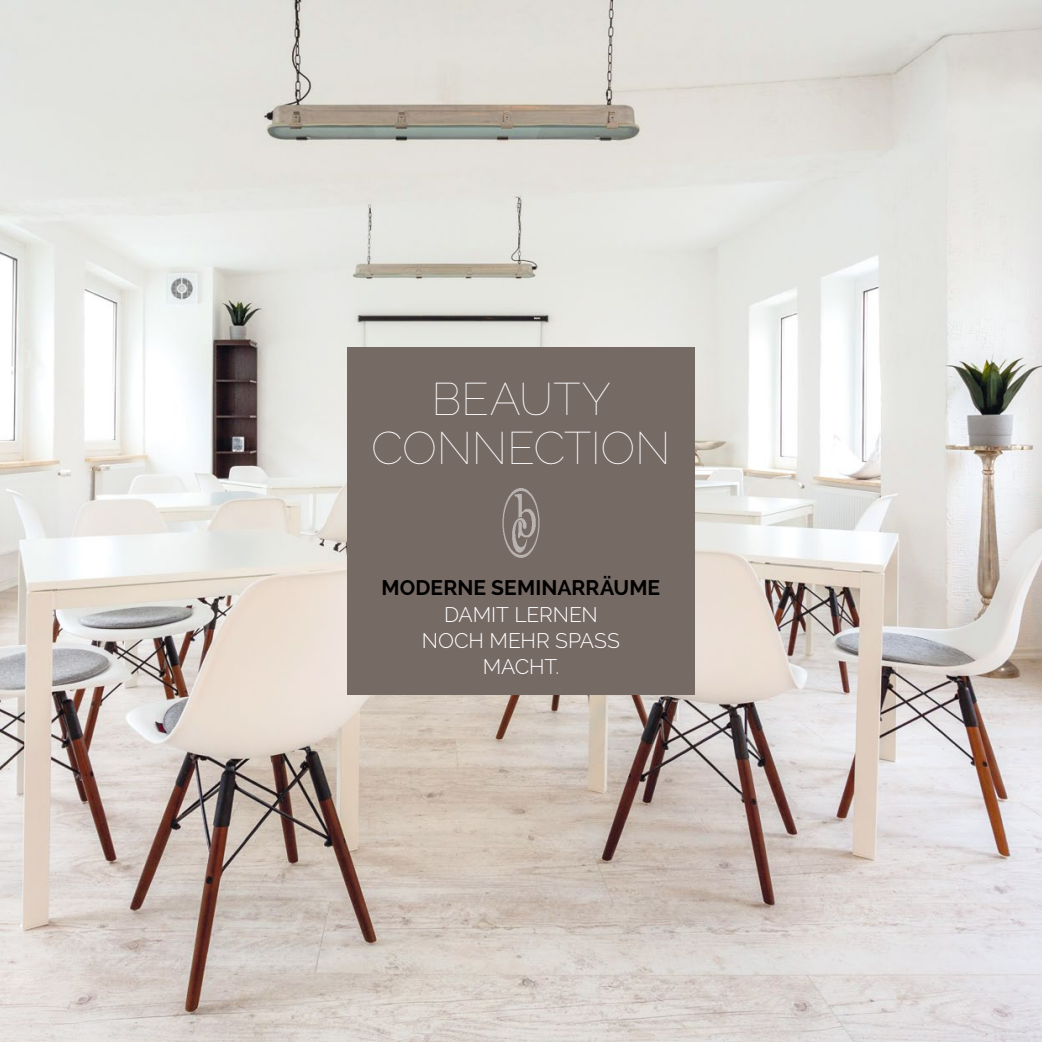
<style>
.page{position:relative;width:1042px;height:1042px;background:#fff}
.page>*{position:absolute;margin:0;border:0;box-sizing:border-box;transform-origin:0 0}
.t1{font:100 45.5px/49px "Raleway";letter-spacing:-.01em;color:#fff;text-align:center}
.t2{font:300 21px/26.2px "Raleway";letter-spacing:-.005em;color:#fff;text-align:center}
.t3{font:700 21px "Raleway";letter-spacing:.005em;color:#000}
</style>
<div class="page">
<img style="left:0;top:0;width:1042px;height:1042px">
<div style="left:347px;top:347px;width:347px;height:347px;background:#766a65"></div>
<img style="left:502px;top:488px;width:38px;height:70px">
<h1 class="t1" style="left:371px;top:374px;width:301px">BEAUTY<br>CONNECTION</h1>
<p class="t3" style="left:382px;top:576px;width:280px">MODERNE SEMINARRÄUME</p>
<p class="t2" style="left:422px;top:601px;width:200px">DAMIT LERNEN<br>NOCH MEHR SPASS<br>MACHT.</p>
</div>
